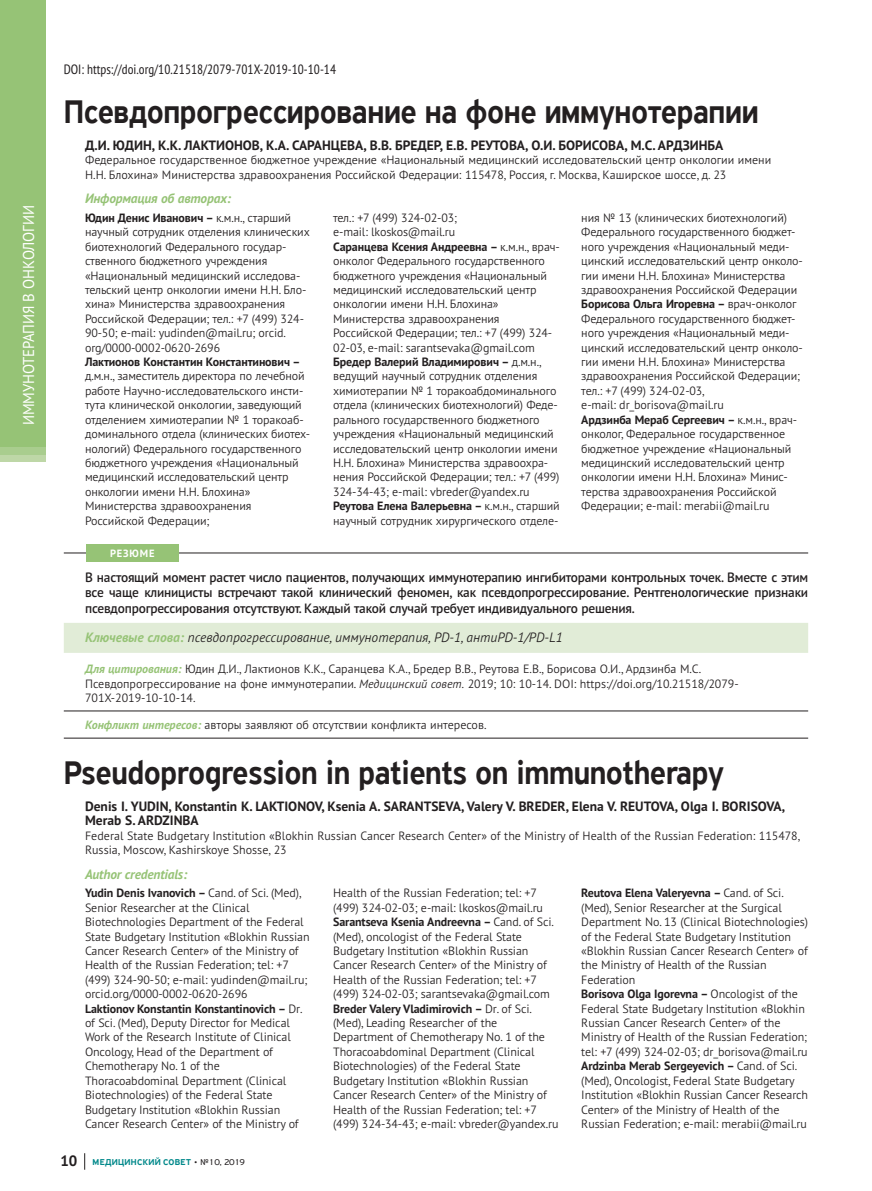
<style>
.page{position:relative;width:872px;height:1191px;background:#fff}
.page>*{position:absolute;margin:0;border:0;box-sizing:border-box;transform-origin:0 0}
.t1{font:500 34.5px "PF Highway Sans Pro";letter-spacing:-.015em;color:#231f20;scale:.9 1}
.t2{font:15.75px "PT Sans Pro";letter-spacing:-.01em;color:#fff;scale:.94 1}
.t3{font:600 13.5px/15.8px "PT Sans Pro";letter-spacing:-.015em;color:#231f20;text-align:justify}
.t4{font:700 13.5px/14.4px "PT Sans Pro";color:#231f20}
.t5{font:italic 300 13.5px "PT Sans Pro";color:#231f20}
.t6{font:condensed 13.5px "PT Sans Pro";color:#231f20}
.t7{font:italic 700 13.5px "PT Sans Pro";letter-spacing:-.01em;color:#96c376}
.t8{font:300 12px/14.4px "PT Sans Pro";letter-spacing:-.01em;color:#231f20}
.t9{font:700 12px "PT Sans Pro";letter-spacing:-.01em;color:#231f20}
.t10{font:700 10.5px "PT Sans Pro";letter-spacing:.08em;color:#fff}
.t11{font:500 9px "PF Highway Sans Pro";letter-spacing:.03em;color:#00888a}
.s1{font-weight:700}
.s2{font-weight:700;color:#96c376}
.s3{font-weight:700;font-style:italic;color:#96c376}
.s4{font-style:italic}
.s5{font-family:"PT Sans Pro";font-weight:700;font-size:15px;color:#231f20}
.s6{font-weight:400;color:#231f20}
</style>
<div class="page">
<svg style="left:84px;top:1153px;width:1px;height:16px"></svg>
<div style="left:0;top:0;width:46px;height:446px;background:#96c376"></div>
<div style="left:64px;top:623px;width:744px;height:30px;background:#e1ecd7"></div>
<hr style="left:64px;top:710px;width:744px;height:1px;background:#231f20">
<hr style="left:64px;top:738px;width:744px;height:1px;background:#231f20">
<hr style="left:64px;top:553px;width:744px;height:1px;background:#231f20">
<div style="left:86px;top:544px;width:92px;height:17px;background:#96c376"></div>
<h2 class="t2" style="left:23px;top:425px;width:236px;rotate:-90deg">ИММУНОТЕРАПИЯ В ОНКОЛОГИИ</h2>
<p class="t6" style="left:64px;top:65px;width:274px">DOI: https://doi.org/10.21518/2079-701X-2019-10-10-14</p>
<h1 class="t1" style="left:64px;top:97px;width:773px">Псевдопрогрессирование на фоне иммунотерапии</h1>
<p class="t4" style="left:85px;top:139px;width:640px">Д.И. ЮДИН, К.К. ЛАКТИОНОВ, К.А. САРАНЦЕВА, В.В. БРЕДЕР, Е.В. РЕУТОВА, О.И. БОРИСОВА, М.С. АРДЗИНБА</p>
<p class="t8" style="left:85px;top:154px;width:688px">Федеральное государственное бюджетное учреждение «Национальный медицинский исследовательский центр онкологии имени<br>Н.Н. Блохина» Министерства здравоохранения Российской Федерации: 115478, Россия, г. Москва, Каширское шоссе, д. 23</p>
<p class="t7" style="left:85px;top:194px;width:147px">Информация об авторах:</p>
<p class="t8" style="left:85px;top:212px;width:226px"><span class="s1">Юдин Денис Иванович –</span> к.м.н., старший научный сотрудник отделения клинических биотехнологий Федерального государ&shy;ственного бюджетного учреждения «Национальный медицинский исследова&shy;тельский центр онкологии имени Н.Н. Бло&shy;хина» Министерства здравоохранения Российской Федерации; тел.: +7 (499) 324- 90-50; e-mail: yudinden@mail.ru; orcid. org/0000-0002-0620-2696</p>
<p class="t9" style="left:85px;top:357px;width:217px">Лактионов Константин Константинович –</p>
<p class="t8" style="left:85px;top:370px;width:226px">д.м.н., заместитель директора по лечебной работе Научно-исследовательского инсти&shy;тута клинической онкологии, заведующий отделением химиотерапии № 1 торакоаб&shy;доминального отдела (клинических биотех&shy;нологий) Федерального государственного бюджетного учреждения «Национальный медицинский исследовательский центр онкологии имени Н.Н. Блохина» Министерства здравоохранения Российской Федерации;</p>
<p class="t8" style="left:333px;top:212px;width:228px">тел.: +7 (499) 324-02-03;<br>e-mail: lkoskos@mail.ru<br><span class="s1">Саранцева Ксения Андреевна –</span> к.м.н., врач&shy;онколог Федерального государственного бюджетного учреждения «Национальный медицинский исследовательский центр онкологии имени Н.Н. Блохина» Министерства здравоохранения Российской Федерации; тел.: +7 (499) 324- 02-03, e-mail: sarantsevaka@gmail.com <span class="s1">Бредер Валерий Владимирович –</span> д.м.н., ведущий научный сотрудник отделения химиотерапии № 1 торакоабдоминального отдела (клинических биотехнологий) Феде&shy;рального государственного бюджетного учреждения «Национальный медицинский исследовательский центр онкологии имени Н.Н. Блохина» Министерства здравоохра&shy;нения Российской Федерации; тел.: +7 (499)<br>324-34-43; e-mail: vbreder@yandex.ru <span class="s1">Реутова Елена Валерьевна –</span> к.м.н., старший научный сотрудник хирургического отделе-</p>
<p class="t8" style="left:581px;top:212px;width:223px">ния № 13 (клинических биотехнологий)<br>Федерального государственного бюджет&shy;ного учреждения «Национальный меди&shy;цинский исследовательский центр онколо&shy;гии имени Н.Н. Блохина» Министерства здравоохранения Российской Федерации <span class="s1">Борисова Ольга Игоревна –</span> врач-онколог Федерального государственного бюджет&shy;ного учреждения «Национальный меди&shy;цинский исследовательский центр онколо&shy;гии имени Н.Н. Блохина» Министерства здравоохранения Российской Федерации; тел.: +7 (499) 324-02-03,<br>e-mail: dr_borisova@mail.ru<br><span class="s1">Ардзинба Мераб Сергеевич –</span> к.м.н., врач&shy;онколог, Федеральное государственное бюджетное учреждение «Национальный медицинский исследовательский центр онкологии имени Н.Н. Блохина» Минис&shy;терства здравоохранения Российской Федерации; e-mail: merabii@mail.ru</p>
<p class="t10" style="left:110px;top:549px;width:46px">РЕЗЮМЕ</p>
<p class="t3" style="left:85px;top:570px;width:724px">В настоящий момент растет число пациентов, получающих иммунотерапию ингибиторами контрольных точек. Вместе с этим все чаще клиницисты встречают такой клинический феномен, как псевдопрогрессирование. Рентгенологические признаки псевдопрогрессирования отсутствуют. Каждый такой случай требует индивидуального решения.</p>
<p class="t5" style="left:85px;top:632px;width:479px"><span class="s2">Ключевые слова:</span> псевдопрогрессирование, иммунотерапия, PD-1, антиPD-1/PD-L1</p>
<p class="t8" style="left:85px;top:663px;width:655px"><span class="s3">Для цитирования:</span> Юдин Д.И., Лактионов К.К., Саранцева К.А., Бредер В.В., Реутова Е.В., Борисова О.И., Ардзинба М.С.<br>Псевдопрогрессирование на фоне иммунотерапии. <span class="s4">Медицинский совет.</span> 2019; 10: 10-14. DOI: https://doi.org/10.21518/2079-<br>701X-2019-10-10-14.</p>
<p class="t8" style="left:85px;top:719px;width:403px"><span class="s3">Конфликт интересов:</span> авторы заявляют об отсутствии конфликта интересов.</p>
<h1 class="t1" style="left:64px;top:758px;width:735px">Pseudoprogression in patients on immunotherapy</h1>
<p class="t4" style="left:85px;top:800px;width:701px">Denis I. YUDIN, Konstantin K. LAKTIONOV, Ksenia A. SARANTSEVA, Valery V. BREDER, Elena V. REUTOVA, Olga I. BORISOVA,<br>Merab S. ARDZINBA</p>
<p class="t8" style="left:85px;top:829px;width:717px">Federal State Budgetary Institution «Blokhin Russian Cancer Research Center» of the Ministry of Health of the Russian Federation: 115478,<br>Russia, Moscow, Kashirskoye Shosse, 23</p>
<p class="t7" style="left:85px;top:869px;width:104px">Author credentials:</p>
<p class="t8" style="left:85px;top:887px;width:226px"><span class="s1">Yudin Denis Ivanovich –</span> Cand. of Sci. (Med), Senior Researcher at the Clinical Biotechnologies Department of the Federal State Budgetary Institution «Blokhin Russian Cancer Research Center» of the Ministry of Health of the Russian Federation; tel: +7 (499) 324-90-50; e-mail: yudinden@mail.ru; orcid.org/0000-0002-0620-2696<br><span class="s1">Laktionov Konstantin Konstantinovich –</span> Dr. of Sci. (Med), Deputy Director for Medical Work of the Research Institute of Clinical Oncology, Head of the Department of Chemotherapy No. 1 of the Thoracoabdominal Department (Clinical Biotechnologies) of the Federal State Budgetary Institution «Blokhin Russian Cancer Research Center» of the Ministry of</p>
<p class="t8" style="left:333px;top:887px;width:227px">Health of the Russian Federation; tel: +7 (499) 324-02-03; e-mail: lkoskos@mail.ru <span class="s1">Sarantseva Ksenia Andreevna –</span> Cand. of Sci. (Med), oncologist of the Federal State Budgetary Institution «Blokhin Russian Cancer Research Center» of the Ministry of Health of the Russian Federation; tel: +7 (499) 324-02-03; sarantsevaka@gmail.com <span class="s1">Breder Valery Vladimirovich –</span> Dr. of Sci. (Med), Leading Researcher of the Department of Chemotherapy No. 1 of the Thoracoabdominal Department (Clinical Biotechnologies) of the Federal State Budgetary Institution «Blokhin Russian Cancer Research Center» of the Ministry of Health of the Russian Federation; tel: +7 (499) 324-34-43; e-mail: vbreder@yandex.ru</p>
<p class="t8" style="left:581px;top:887px;width:228px"><span class="s1">Reutova Elena Valeryevna –</span> Cand. of Sci. (Med), Senior Researcher at the Surgical Department No. 13 (Clinical Biotechnologies) of the Federal State Budgetary Institution «Blokhin Russian Cancer Research Center» of the Ministry of Health of the Russian Federation<br><span class="s1">Borisova Olga Igorevna –</span> Oncologist of the Federal State Budgetary Institution «Blokhin Russian Cancer Research Center» of the Ministry of Health of the Russian Federation; tel: +7 (499) 324-02-03; dr_borisova@mail.ru <span class="s1">Ardzinba Merab Sergeyevich –</span> Cand. of Sci. (Med), Oncologist, Federal State Budgetary Institution «Blokhin Russian Cancer Research Center» of the Ministry of Health of the Russian Federation; e-mail: merabii@mail.ru</p>
<p class="t11" style="left:61px;top:1157px;width:186px"><span class="s5">10</span> МЕДИЦИНСКИЙ СОВЕТ <span class="s6">• №10, 2019</span></p>
</div>
